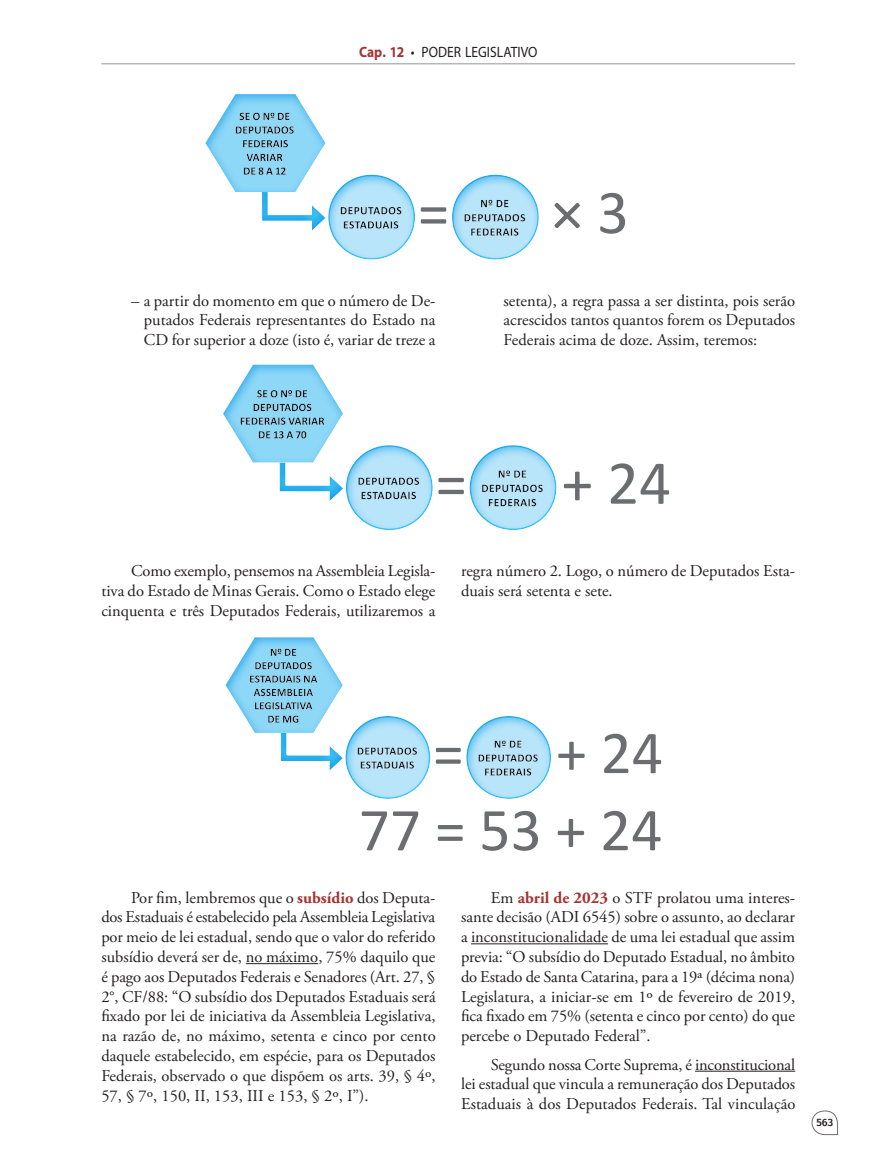
<style>
.page{position:relative;width:871px;height:1168px;background:#fff}
.page>*{position:absolute;margin:0;border:0;box-sizing:border-box;transform-origin:0 0}
.t1{font:62.85px "Calibri";color:#6c6d70}
.t2{font:61.35px/77.1px "Calibri";color:#6c6d70;text-align:right}
.LISTA_2{font:16.5px/19.8px "Adobe Garamond Pro";color:#231f20;text-align:justify}
.t3{font:15px "Myriad Pro";color:#231f20;scale:.9 1}
.t4{font:500 10.65px "Fira Sans";color:#231f20}
.s1{font-weight:700;color:#a33432}
</style>
<div class="page">
<svg style="left:811px;top:1110px;width:26px;height:25px"></svg>
<hr style="left:101px;top:64px;width:693px;height:1px;background:#939598">
<svg style="left:205px;top:94px;width:121px;height:137px"></svg>
<div style="left:327px;top:174px;width:90px;height:88px;background:#00aeef;opacity:.65"></div>
<div style="left:451px;top:174px;width:89px;height:88px;background:#00aeef;opacity:.65"></div>
<div style="left:222px;top:363px;width:122px;height:101px;background:#00aeef;opacity:.65"></div>
<svg style="left:223px;top:365px;width:121px;height:136px"></svg>
<div style="left:345px;top:444px;width:89px;height:88px;background:#00aeef;opacity:.65"></div>
<div style="left:468px;top:444px;width:90px;height:88px;background:#00aeef;opacity:.65"></div>
<svg style="left:225px;top:637px;width:118px;height:134px"></svg>
<div style="left:344px;top:715px;width:88px;height:86px;background:#00aeef;opacity:.65"></div>
<div style="left:465px;top:715px;width:87px;height:86px;background:#00aeef;opacity:.65"></div>
<hr style="left:246px;top:963px;width:72px;height:1px;background:#231f20">
<hr style="left:471px;top:943px;width:136px;height:1px;background:#231f20">
<hr style="left:694px;top:1070px;width:100px;height:1px;background:#231f20">
<p class="t3" style="left:359px;top:44px;width:200px"><span class="s1">Cap. 12</span> • PODER LEGISLATIVO</p>
<p class="t1" style="left:417px;top:172px;width:33px">=</p>
<p class="t1" style="left:551px;top:172px;width:79px">×3</p>
<p class="LISTA_2" style="left:144px;top:291px;width:293px;text-indent:-13px">– a partir do momento em que o número de De&shy;putados Federais representantes do Estado na CD for superior a doze (isto é, variar de treze a</p>
<p class="LISTA_2" style="left:503px;top:291px;width:293px">setenta), a regra passa a ser distinta, pois serão acrescidos tantos quantos forem os Deputados Federais acima de doze. Assim, teremos:</p>
<p class="t1" style="left:435px;top:443px;width:33px">=</p>
<p class="t1" style="left:561px;top:443px;width:111px">+ 24</p>
<p class="LISTA_2" style="left:101px;top:561px;width:335px;text-indent:30px">Como exemplo, pensemos na Assembleia Legisla&shy;tiva do Estado de Minas Gerais. Como o Estado elege cinquenta e três Deputados Federais, utilizaremos a</p>
<p class="LISTA_2" style="left:461px;top:561px;width:335px">regra número 2. Logo, o número de Deputados Esta&shy;duais será setenta e sete.</p>
<p class="t2" style="left:358px;top:714px;width:305px">+ 24<br>77=53+24</p>
<p class="t2" style="left:433px;top:714px;width:32px">=</p>
<p class="LISTA_2" style="left:101px;top:888px;width:336px;text-indent:30px">Por fim, lembremos que o <span class="s1">subsídio</span> dos Deputa&shy;dos Estaduais é estabelecido pela Assembleia Legislativa por meio de lei estadual, sendo que o valor do referido subsídio deverá ser de, no máximo, 75% daquilo que é pago aos Deputados Federais e Senadores (Art. 27, § 2°, CF/88: “O subsídio dos Deputados Estaduais será fixado por lei de iniciativa da Assembleia Legislativa, na razão de, no máximo, setenta e cinco por cento daquele estabelecido, em espécie, para os Deputados Federais, observado o que dispõem os arts. 39, § 4º, 57, § 7º, 150, II, 153, III e 153, § 2º, I”).</p>
<p class="LISTA_2" style="left:461px;top:888px;width:335px;text-indent:30px">Em <span class="s1">abril de 2023</span> o STF prolatou uma interes&shy;sante decisão (ADI 6545) sobre o assunto, ao declarar a inconstitucionalidade de uma lei estadual que assim previa: “O subsídio do Deputado Estadual, no âmbito do Estado de Santa Catarina, para a 19ª (décima nona)<br>Legislatura, a iniciar-se em 1º de fevereiro de 2019, fica fixado em 75% (setenta e cinco por cento) do que percebe o Deputado Federal”.</p>
<p class="LISTA_2" style="left:461px;top:1055px;width:335px;text-indent:30px">Segundo nossa Corte Suprema, é inconstitucional lei estadual que vincula a remuneração dos Deputados Estaduais à dos Deputados Federais. Tal vinculação</p>
<p class="t4" style="left:816px;top:1114px;width:18px">563</p>
</div>
